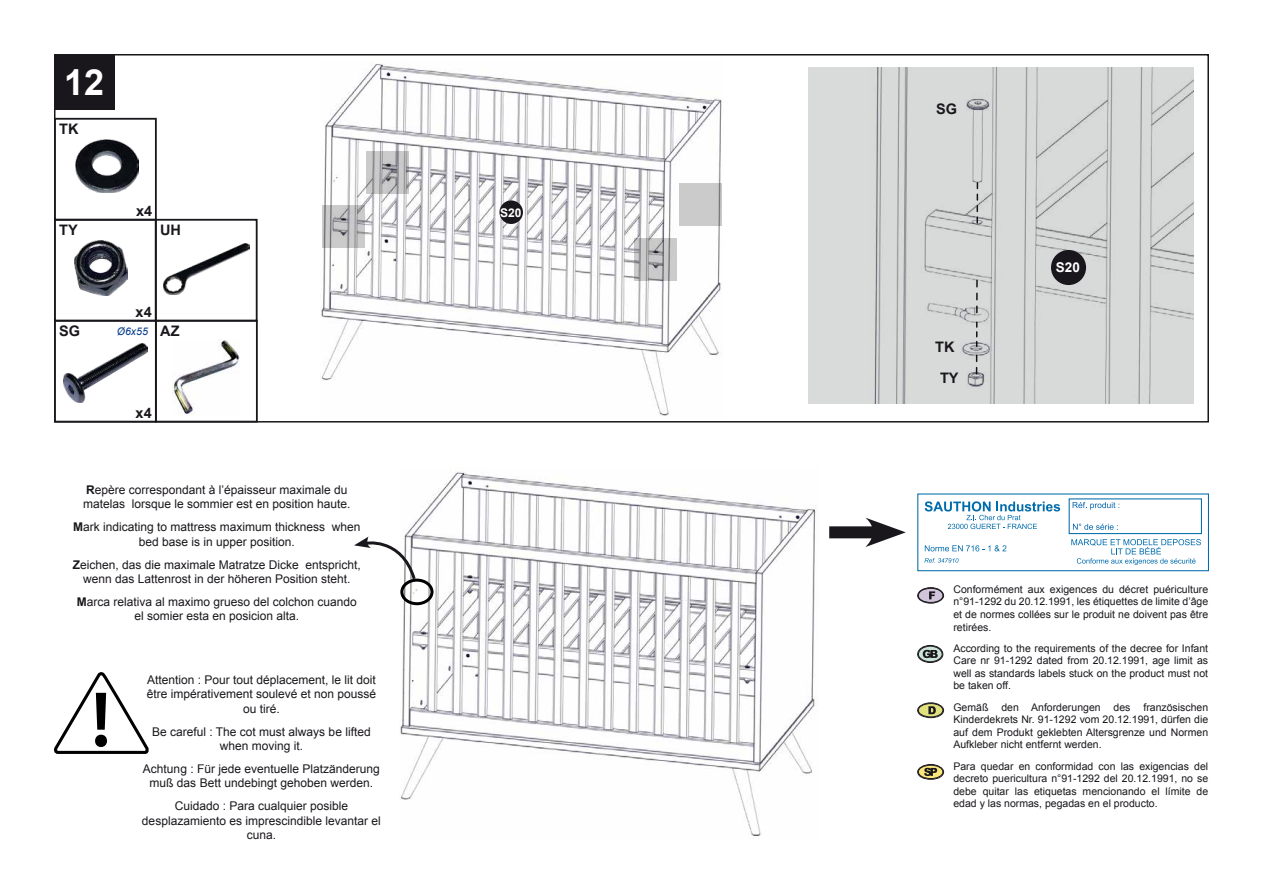
<style>
.page{position:relative;width:1263px;height:893px;background:#fff}
.page>*{position:absolute;margin:0;border:0;box-sizing:border-box;transform-origin:0 0}
.t1{font:600 79.2px "Myriad Pro";color:#000}
.t2{font:700 36px "Arial";color:#fff}
.t3{font:700 14.55px "Arial";color:#1a171c}
.t4{font:700 13.5px "Arial";color:#fff}
.t5{font:12px/14.4px "Arial";color:#1a171c;text-align:center}
.t6{font:700 12px "Arial";color:#fff}
.t7{font:10.5px/12.6px "Arial";color:#1a171c;text-align:justify}
.t8{font:italic 10.5px "Arial";color:#003889}
.s1{font-weight:700}
</style>
<div class="page">
<img style="left:321px;top:64px;width:401px;height:352px">
<img style="left:400px;top:471px;width:416px;height:365px">
<div style="left:54px;top:54px;width:60px;height:56px;background:#1a171c"></div>
<div style="left:829px;top:526px;width:53px;height:12px;background:#1a171c"></div>
<svg style="left:865px;top:518px;width:41px;height:29px"></svg>
<svg style="left:925px;top:501px;width:135px;height:28px"></svg>
<div style="left:1069px;top:498px;width:133px;height:36px;border:1px solid #006cac"></div>
<svg style="left:1072px;top:502px;width:47px;height:8px"></svg>
<svg style="left:1073px;top:524px;width:45px;height:6px"></svg>
<svg style="left:1071px;top:539px;width:130px;height:26px"></svg>
<svg style="left:924px;top:558px;width:34px;height:5px"></svg>
<div style="left:917px;top:493px;width:292px;height:78px;border:1px solid #006cac"></div>
<svg style="left:925px;top:545px;width:81px;height:6px"></svg>
<div style="left:400px;top:579px;width:33px;height:26px;border:3px solid #010000;border-radius:50%"></div>
<svg style="left:354px;top:536px;width:64px;height:47px"></svg>
<div style="left:917px;top:587px;width:27px;height:16px;border:1px solid #1a171c;border-radius:50%"></div>
<div style="left:918px;top:588px;width:25px;height:14px;background:#d2c5db;border-radius:50%"></div>
<div style="left:918px;top:588px;width:25px;height:15px;border:1px solid #1a171c;border-radius:50%"></div>
<svg style="left:929px;top:591px;width:6px;height:8px"></svg>
<div style="left:917px;top:645px;width:26px;height:18px;border:1px solid #1a171c;border-radius:50%"></div>
<svg style="left:918px;top:646px;width:24px;height:16px"></svg>
<div style="left:918px;top:646px;width:24px;height:16px;border:1px solid #1a171c;border-radius:50%"></div>
<svg style="left:923px;top:650px;width:15px;height:8px"></svg>
<div style="left:917px;top:702px;width:27px;height:16px;border:1px solid #1a171c;border-radius:50%"></div>
<div style="left:918px;top:704px;width:25px;height:13px;background:#e0e07f;border-radius:50%"></div>
<div style="left:918px;top:703px;width:25px;height:14px;border:1px solid #1a171c;border-radius:50%"></div>
<svg style="left:928px;top:706px;width:8px;height:8px"></svg>
<div style="left:917px;top:764px;width:27px;height:16px;border:1px solid #1a171c;border-radius:50%"></div>
<svg style="left:918px;top:765px;width:25px;height:13px"></svg>
<div style="left:918px;top:765px;width:25px;height:14px;border:1px solid #1a171c;border-radius:50%"></div>
<svg style="left:924px;top:768px;width:13px;height:8px"></svg>
<svg style="left:54px;top:672px;width:95px;height:82px"></svg>
<div style="left:54px;top:320px;width:103px;height:103px;border:2px solid #1a171c"></div>
<div style="left:54px;top:219px;width:103px;height:103px;border:2px solid #1a171c"></div>
<div style="left:54px;top:118px;width:103px;height:103px;border:2px solid #1a171c"></div>
<div style="left:155px;top:219px;width:103px;height:103px;border:2px solid #1a171c"></div>
<img style="left:74px;top:241px;width:53px;height:55px">
<img style="left:75px;top:140px;width:64px;height:52px">
<img style="left:163px;top:244px;width:86px;height:50px">
<img style="left:64px;top:343px;width:83px;height:59px">
<div style="left:155px;top:320px;width:103px;height:103px;border:2px solid #1a171c"></div>
<img style="left:172px;top:339px;width:68px;height:76px">
<div style="left:499px;top:200px;width:24px;height:24px;background:#1a171c;border-radius:50%"></div>
<div style="left:809px;top:67px;width:385px;height:337px;background:#d9dbdb"></div>
<img style="left:874px;top:67px;width:320px;height:336px">
<div style="left:1051px;top:250px;width:35px;height:35px;background:#1a171c;border-radius:50%"></div>
<svg style="left:976px;top:183px;width:2px;height:40px"></svg>
<svg style="left:976px;top:280px;width:2px;height:33px"></svg>
<svg style="left:976px;top:322px;width:1px;height:24px"></svg>
<svg style="left:976px;top:355px;width:1px;height:19px"></svg>
<h2 class="t2" style="left:64px;top:58px;width:42px">12</h2>
<h3 class="t3" style="left:59px;top:119px;width:21px">TK</h3>
<h3 class="t3" style="left:59px;top:220px;width:20px">TY</h3>
<h3 class="t3" style="left:59px;top:321px;width:22px">SG</h3>
<h3 class="t3" style="left:136px;top:201px;width:18px">x4</h3>
<h3 class="t3" style="left:160px;top:220px;width:22px">UH</h3>
<h3 class="t3" style="left:136px;top:303px;width:18px">x4</h3>
<p class="t8" style="left:117px;top:324px;width:32px">Ø6x55</p>
<h3 class="t3" style="left:160px;top:321px;width:21px">AZ</h3>
<h3 class="t3" style="left:136px;top:404px;width:18px">x4</h3>
<p class="t5" style="left:83px;top:483px;width:269px;text-align:left"><span class="s1">R</span>epère correspondant à l’épaisseur maximale du matelas lorsque le sommier est en position haute.</p>
<p class="t5" style="left:73px;top:520px;width:289px"><span class="s1">M</span>ark indicating to mattress maximum thickness when bed base is in upper position.</p>
<p class="t5" style="left:73px;top:557px;width:290px"><span class="s1">Z</span>eichen, das die maximale Matratze Dicke entspricht, wenn das Lattenrost in der höheren Position steht.</p>
<p class="t5" style="left:77px;top:595px;width:282px"><span class="s1">M</span>arca relativa al maximo grueso del colchon cuando el somier esta en posicion alta.</p>
<h1 class="t1" style="left:91px;top:669px;width:21px">!</h1>
<p class="t5" style="left:147px;top:673px;width:231px">Attention : Pour tout déplacement, le lit doit être impérativement soulevé et non poussé ou tiré.</p>
<p class="t5" style="left:152px;top:724px;width:220px">Be careful : The cot must always be lifted when moving it.</p>
<p class="t5" style="left:143px;top:762px;width:238px">Achtung : Für jede eventuelle Platzänderung muß das Bett undebingt gehoben werden.</p>
<p class="t5" style="left:142px;top:799px;width:240px">Cuidado : Para cualquier posible desplazamiento es imprescindible levantar el cuna.</p>
<p class="t6" style="left:500px;top:204px;width:23px">S20</p>
<h3 class="t3" style="left:936px;top:99px;width:22px">SG</h3>
<h3 class="t3" style="left:935px;top:338px;width:21px">TK</h3>
<h3 class="t3" style="left:940px;top:369px;width:20px">TY</h3>
<p class="t4" style="left:1056px;top:259px;width:26px">S20</p>
<p class="t7" style="left:953px;top:583px;width:256px">Conformément aux exigences du décret puériculture n°91-1292 du 20.12.1991, les étiquettes de limite d’âge et de normes collées sur le produit ne doivent pas être retirées.</p>
<p class="t7" style="left:953px;top:642px;width:256px">According to the requirements of the decree for Infant Care nr 91-1292 dated from 20.12.1991, age limit as well as standards labels stuck on the product must not be taken off.</p>
<p class="t7" style="left:953px;top:701px;width:256px">Gemäß den Anforderungen des französischen Kinderdekrets Nr. 91-1292 vom 20.12.1991, dürfen die auf dem Produkt geklebten Altersgrenze und Normen Aufkleber nicht entfernt werden.</p>
<p class="t7" style="left:953px;top:760px;width:256px">Para quedar en conformidad con las exigencias del decreto puericultura n°91-1292 del 20.12.1991, no se debe quitar las etiquetas mencionando el límite de edad y las normas, pegadas en el producto.</p>
</div>
